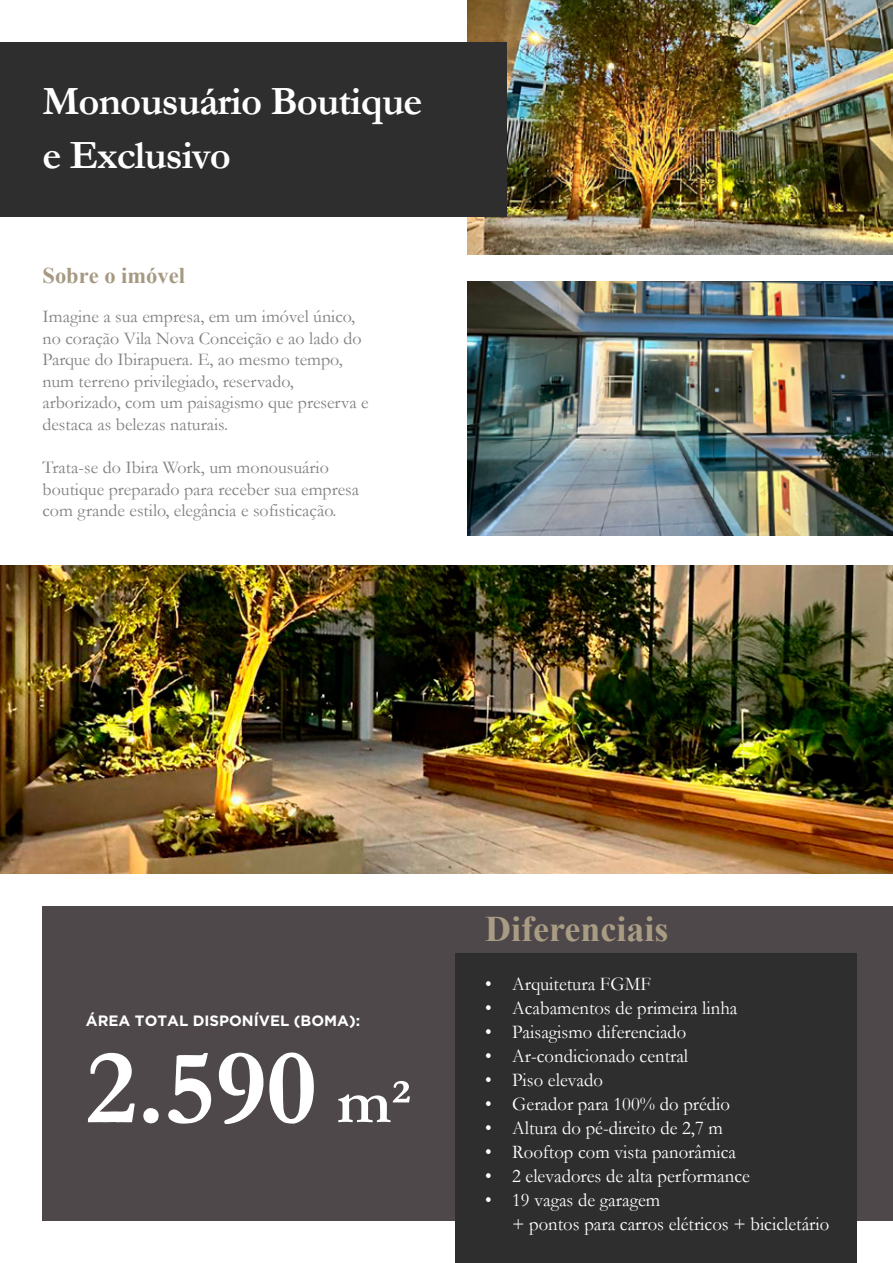
<style>
.page{position:relative;width:893px;height:1263px;background:#fff}
.page>*{position:absolute;margin:0;border:0;box-sizing:border-box;transform-origin:0 0}
.t1{font:700 108.3px "Garamond";color:#fff}
.t2{font:700 40.5px/54px "Garamond";letter-spacing:-.025em;color:#fff}
.t3{font:700 36px "Times New Roman";color:#a99c84}
.t4{font:700 22.5px "Times New Roman";color:#a69981}
.t5{font:19.5px/24px "Garamond";color:#fff;scale:.96 1}
.t6{font:18px/21.6px "Garamond";color:#818080}
.t7{font:700 15px "Gotham";color:#fff}
.s1{font-size:64.35px}
</style>
<div class="page">
<div style="left:42px;top:906px;width:851px;height:314px;background:#4f484a"></div>
<div style="left:455px;top:954px;width:402px;height:309px;background:#2f2e2e"></div>
<img style="left:468px;top:281px;width:425px;height:255px">
<img style="left:0;top:565px;width:893px;height:309px">
<img style="left:468px;top:0;width:425px;height:254px">
<div style="left:0;top:43px;width:507px;height:174px;background:#2f2e2e"></div>
<h2 class="t2" style="left:42px;top:75px;width:382px">Monousuário Boutique e Exclusivo</h2>
<p class="t4" style="left:43px;top:260px;width:144px">Sobre o imóvel</p>
<p class="t6" style="left:42px;top:305px;width:328px">Imagine a sua empresa, em um imóvel único, no coração Vila Nova Conceição e ao lado do Parque do Ibirapuera. E, ao mesmo tempo, num terreno privilegiado, reservado, arborizado, com um paisagismo que preserva e destaca as belezas naturais.</p>
<p class="t6" style="left:42px;top:456px;width:318px">Trata-se do Ibira Work, um monousuário boutique preparado para receber sua empresa com grande estilo, elegância e sofisticação.</p>
<p class="t7" style="left:86px;top:1012px;width:276px">ÁREA TOTAL DISPONÍVEL (BOMA):</p>
<h1 class="t1" style="left:86px;top:1014px;width:327px">2.590 <span class="s1">m²</span></h1>
<h3 class="t3" style="left:485px;top:904px;width:185px">Diferenciais</h3>
<p class="t5" style="left:485px;top:971px;width:174px">• Arquitetura FGMF</p>
<p class="t5" style="left:485px;top:995px;width:264px">• Acabamentos de primeira linha</p>
<p class="t5" style="left:485px;top:1019px;width:211px">• Paisagismo diferenciado</p>
<p class="t5" style="left:485px;top:1043px;width:213px">• Ar-condicionado central</p>
<p class="t5" style="left:485px;top:1067px;width:124px">• Piso elevado</p>
<p class="t5" style="left:485px;top:1091px;width:257px">• Gerador para 100% do prédio</p>
<p class="t5" style="left:485px;top:1115px;width:249px">• Altura do pé-direito de 2,7 m</p>
<p class="t5" style="left:485px;top:1139px;width:263px">• Rooftop com vista panorâmica</p>
<p class="t5" style="left:485px;top:1163px;width:277px">• 2 elevadores de alta performance</p>
<p class="t5" style="left:512px;top:1187px;width:332px;text-indent:-27px">• 19 vagas de garagem<br>+ pontos para carros elétricos + bicicletário</p>
</div>
